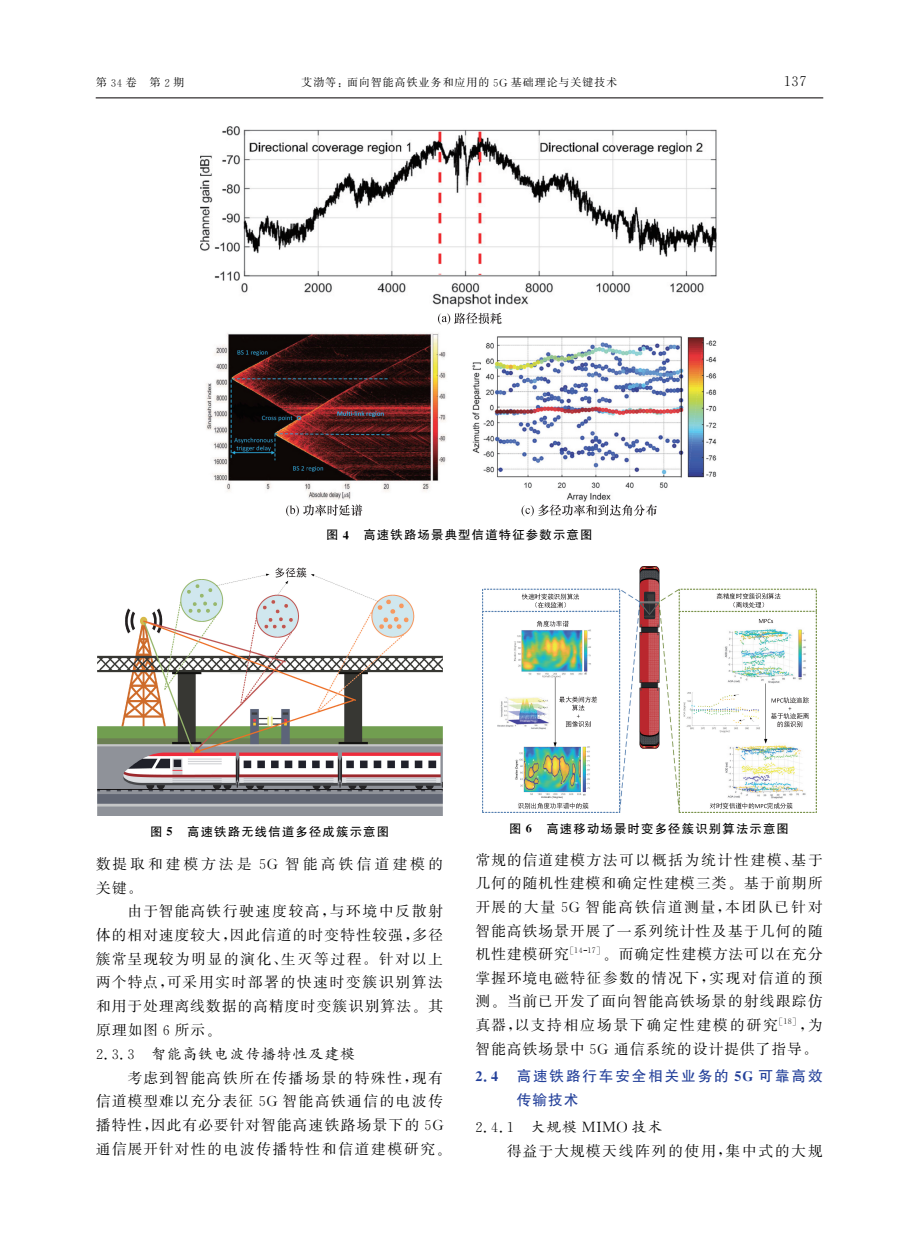
<style>
.page{position:relative;width:919px;height:1238px;background:#fff}
.page>*{position:absolute;margin:0;border:0;box-sizing:border-box;transform-origin:0 0}
.t1{font:14.55px/23.7px "FZSSK GBK1 0";letter-spacing:.11em;color:#000;text-align:justify}
.t2{font:14.55px/23.5px "FZHTK GBK1 0";letter-spacing:.13em;color:#223f99}
.t3{font:14.55px/23.7px "FZSSK GBK1 0";letter-spacing:.22em;color:#000}
.t4{font:14.55px "FZSSK GBK1 0";letter-spacing:.13em;color:#000}
.t5{font:14.55px "FZKTK GBK1 0";letter-spacing:.08em;color:#000}
.t6{font:14.55px "E BZ";letter-spacing:-.31em;color:#000}
.t7{font:12.3px "FZHTK GBK1 0";letter-spacing:.095em;color:#000}
.t8{font:10.95px "FZSSK GBK1 0";letter-spacing:.095em;color:#000}
.s1{font-family:"E BZ"}
.s2{font-family:"E HZ"}
.s3{font-family:"FZKTK GBK1 0"}
</style>
<div class="page">
<hr style="left:96px;top:97px;width:727px;height:1px;background:#231f20">
<img style="left:200px;top:127px;width:517px;height:390px">
<img style="left:97px;top:567px;width:345px;height:248px">
<img style="left:482px;top:566px;width:334px;height:246px">
<p class="t8" style="left:96px;top:77px;width:90px">第<span class="s1">３４</span>卷 第<span class="s1">２</span>期</p>
<p class="t8" style="left:301px;top:77px;width:317px">艾渤等<span class="s1">:</span>面向智能高铁业务和应用的<span class="s1">５G</span>基础理论与关键技术</p>
<p class="t6" style="left:779px;top:74px;width:32px">１３７</p>
<p class="t7" style="left:326px;top:528px;width:268px">图<span class="s2">４</span> 高速铁路场景典型信道特征参数示意图</p>
<p class="t7" style="left:150px;top:824px;width:240px">图<span class="s2">５</span> 高速铁路无线信道多径成簇示意图</p>
<p class="t3" style="left:96px;top:852px;width:348px">数提取和建模方法是<span class="s1">５G</span> 智能高铁信道建模的关键<span class="s1">.</span></p>
<p class="t1" style="left:96px;top:900px;width:348px;text-indent:31px">由于智能高铁行驶速度较高<span class="s1">,</span>与环境中反散射体的相对速度较大<span class="s1">,</span>因此信道的时变特性较强<span class="s1">,</span>多径簇常呈现较为明显的演化<span class="s1">、</span>生灭等过程<span class="s1">.</span>针对以上两个特点<span class="s1">,</span>可采用实时部署的快速时变簇识别算法和用于处理离线数据的高精度时变簇识别算法<span class="s1">.</span>其原理如图<span class="s1">６</span>所示<span class="s1">.</span></p>
<p class="t5" style="left:92px;top:1046px;width:264px"><span class="s1">２．３．３</span> 智能高铁电波传播特性及建模</p>
<p class="t1" style="left:96px;top:1066px;width:356px;text-align:left;text-indent:31px">考虑到智能高铁所在传播场景的特殊性<span class="s1">,</span>现有信道模型难以充分表征<span class="s1">５G</span>智能高铁通信的电波传播特性<span class="s1">,</span>因此有必要针对智能高速铁路场景下的<span class="s1">５G</span>通信展开针对性的电波传播特性和信道建模研究<span class="s1">.</span></p>
<p class="t7" style="left:509px;top:821px;width:281px">图<span class="s2">６</span> 高速移动场景时变多径簇识别算法示意图</p>
<p class="t1" style="left:475px;top:848px;width:348px">常规的信道建模方法可以概括为统计性建模<span class="s1">、</span>基于几何的随机性建模和确定性建模三类<span class="s1">.</span>基于前期所开展的大量<span class="s1">５G</span> 智能高铁信道测量<span class="s1">,</span>本团队已针对智能高铁场景开展了一系列统计性及基于几何的随机性建模研究<sup>[１４１７]</sup><span class="s1">.</span>而确定性建模方法可以在充分掌握环境电磁特征参数的情况下<span class="s1">,</span>实现对信道的预测<span class="s1">.</span>当前已开发了面向智能高铁场景的射线跟踪仿真器<span class="s1">,</span>以支持相应场景下确定性建模的研究<sup>[１８]</sup><span class="s1">,</span>为智能高铁场景中<span class="s1">５G</span> 通信系统的设计提供了指导<span class="s1">.</span></p>
<p class="t2" style="left:516px;top:1064px;width:307px;text-indent:-45px"><span class="s2">２．４</span> 高速铁路行车安全相关业务的<span class="s2">５G</span>可靠高效传输技术</p>
<p class="t6" style="left:471px;top:1120px;width:192px">２．４．１ <span class="s3">大规模</span> MIMO <span class="s3">技术</span></p>
<p class="t4" style="left:507px;top:1143px;width:317px">得益于大规模天线阵列的使用<span class="s1">,</span>集中式的大规</p>
</div>
